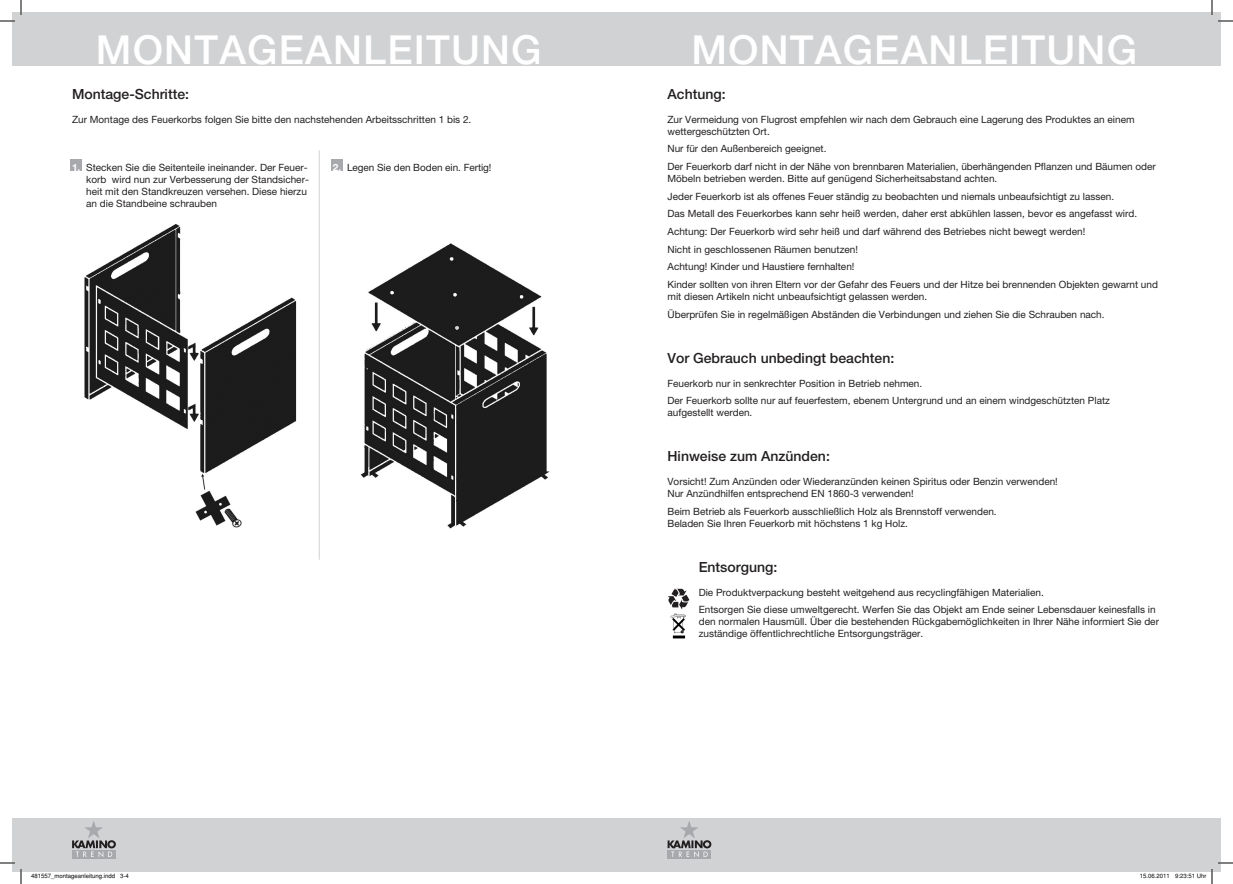
<style>
.page{position:relative;width:1233px;height:884px;background:#fff}
.page>*{position:absolute;margin:0;border:0;box-sizing:border-box;transform-origin:0 0}
.t1{font:500 40px "Helvetica Neue";letter-spacing:.03em;color:#fff}
.t2{font:500 14px "Helvetica Neue";color:#231f20}
.t3{font:10px/17.7px "Helvetica Neue";color:#231f20}
.t4{font:6px "Helvetica";color:#000}
.s1{font-weight:700;color:#fff}
</style>
<div class="page">
<div style="left:71px;top:159px;width:11px;height:12px;background:#a8a9ad"></div>
<div style="left:331px;top:159px;width:12px;height:12px;background:#a8a9ad"></div>
<div style="left:12px;top:12px;width:618px;height:54px;background:#d1d2d4"></div>
<div style="left:12px;top:818px;width:618px;height:53px;background:#d1d2d4"></div>
<div style="left:72px;top:850px;width:44px;height:9px;background:#a8a9ad"></div>
<svg style="left:72px;top:821px;width:44px;height:36px"></svg>
<hr style="left:319px;top:150px;width:1px;height:410px;background:#d1d2d4">
<img style="left:670px;top:613px;width:16px;height:25px">
<svg style="left:667px;top:588px;width:23px;height:22px"></svg>
<div style="left:602px;top:818px;width:618px;height:53px;background:#d1d2d4"></div>
<div style="left:602px;top:12px;width:618px;height:54px;background:#d1d2d4"></div>
<div style="left:667px;top:850px;width:44px;height:9px;background:#a8a9ad"></div>
<svg style="left:667px;top:821px;width:44px;height:36px"></svg>
<img style="left:84px;top:224px;width:213px;height:304px">
<img style="left:360px;top:243px;width:190px;height:286px">
<svg style="left:1218px;top:20px;width:15px;height:2px"></svg>
<svg style="left:1218px;top:862px;width:15px;height:2px"></svg>
<svg style="left:0;top:0;width:22px;height:22px"></svg>
<svg style="left:0;top:862px;width:22px;height:22px"></svg>
<svg style="left:1211px;top:0;width:1px;height:15px"></svg>
<svg style="left:1140px;top:869px;width:72px;height:15px"></svg>
<h1 class="t1" style="left:96px;top:25px;width:447px">MONTAGEANLEITUNG</h1>
<h2 class="t2" style="left:72px;top:85px;width:118px">Montage-Schritte:</h2>
<p class="t3" style="left:72px;top:110px;width:401px">Zur Montage des Feuerkorbs folgen Sie bitte den nachstehenden Arbeitsschritten 1 bis 2.</p>
<p class="t3" style="left:86px;top:161px;width:224px;line-height:12px;text-indent:-14px"><span class="s1">1.</span> Stecken Sie die Seitenteile ineinander. Der Feuer&shy;korb wird nun zur Verbesserung der Standsicher&shy;heit mit den Standkreuzen versehen. Diese hierzu an die Standbeine schrauben</p>
<p class="t3" style="left:333px;top:158px;width:160px"><span class="s1">2.</span> Legen Sie den Boden ein. Fertig!</p>
<h1 class="t1" style="left:691px;top:25px;width:447px">MONTAGEANLEITUNG</h1>
<h2 class="t2" style="left:667px;top:85px;width:60px">Achtung:</h2>
<p class="t3" style="left:667px;top:113px;width:468px;line-height:12px">Zur Vermeidung von Flugrost empfehlen wir nach dem Gebrauch eine Lagerung des Produktes an einem wettergeschützten Ort.</p>
<p class="t3" style="left:667px;top:140px;width:490px">Nur für den Außenbereich geeignet.<br>Der Feuerkorb darf nicht in der Nähe von brennbaren Materialien, überhängenden Pflanzen und Bäumen oder</p>
<p class="t3" style="left:667px;top:169px;width:492px">Möbeln betrieben werden. Bitte auf genügend Sicherheitsabstand achten.<br>Jeder Feuerkorb ist als offenes Feuer ständig zu beobachten und niemals unbeaufsichtigt zu lassen.<br>Das Metall des Feuerkorbes kann sehr heiß werden, daher erst abkühlen lassen, bevor es angefasst wird.<br>Achtung: Der Feuerkorb wird sehr heiß und darf während des Betriebes nicht bewegt werden!<br>Nicht in geschlossenen Räumen benutzen!<br>Achtung! Kinder und Haustiere fernhalten!<br>Kinder sollten von ihren Eltern vor der Gefahr des Feuers und der Hitze bei brennenden Objekten gewarnt und</p>
<p class="t3" style="left:667px;top:287px;width:438px">mit diesen Artikeln nicht unbeaufsichtigt gelassen werden.<br>Überprüfen Sie in regelmäßigen Abständen die Verbindungen und ziehen Sie die Schrauben nach.</p>
<h2 class="t2" style="left:667px;top:349px;width:228px">Vor Gebrauch unbedingt beachten:</h2>
<p class="t3" style="left:667px;top:374px;width:444px">Feuerkorb nur in senkrechter Position in Betrieb nehmen.<br>Der Feuerkorb sollte nur auf feuerfestem, ebenem Untergrund und an einem windgeschützten Platz</p>
<p class="t3" style="left:667px;top:404px;width:86px">aufgestellt werden.</p>
<h2 class="t2" style="left:667px;top:448px;width:164px">Hinweise zum Anzünden:</h2>
<p class="t3" style="left:667px;top:475px;width:392px;line-height:12px">Vorsicht! Zum Anzünden oder Wiederanzünden keinen Spiritus oder Benzin verwenden!<br>Nur Anzündhilfen entsprechend EN 1860-3 verwenden!</p>
<p class="t3" style="left:667px;top:505px;width:331px;line-height:12px">Beim Betrieb als Feuerkorb ausschließlich Holz als Brennstoff verwenden.<br>Beladen Sie Ihren Feuerkorb mit höchstens 1 kg Holz.</p>
<h2 class="t2" style="left:698px;top:558px;width:80px">Entsorgung:</h2>
<p class="t3" style="left:698px;top:583px;width:458px">Die Produktverpackung besteht weitgehend aus recyclingfähigen Materialien.<br>Entsorgen Sie diese umweltgerecht. Werfen Sie das Objekt am Ende seiner Lebensdauer keinesfalls in</p>
<p class="t3" style="left:698px;top:616px;width:462px;line-height:12px">den normalen Hausmüll. Über die bestehenden Rückgabemöglichkeiten in Ihrer Nähe informiert Sie der zuständige öffentlichrechtliche Entsorgungsträger.</p>
<p class="t4" style="left:31px;top:872px;width:99px">481557_montageanleitung.indd 3-4</p>
<p class="t4" style="left:1140px;top:872px;width:68px">15.06.2011 9:23:51 Uhr</p>
</div>
